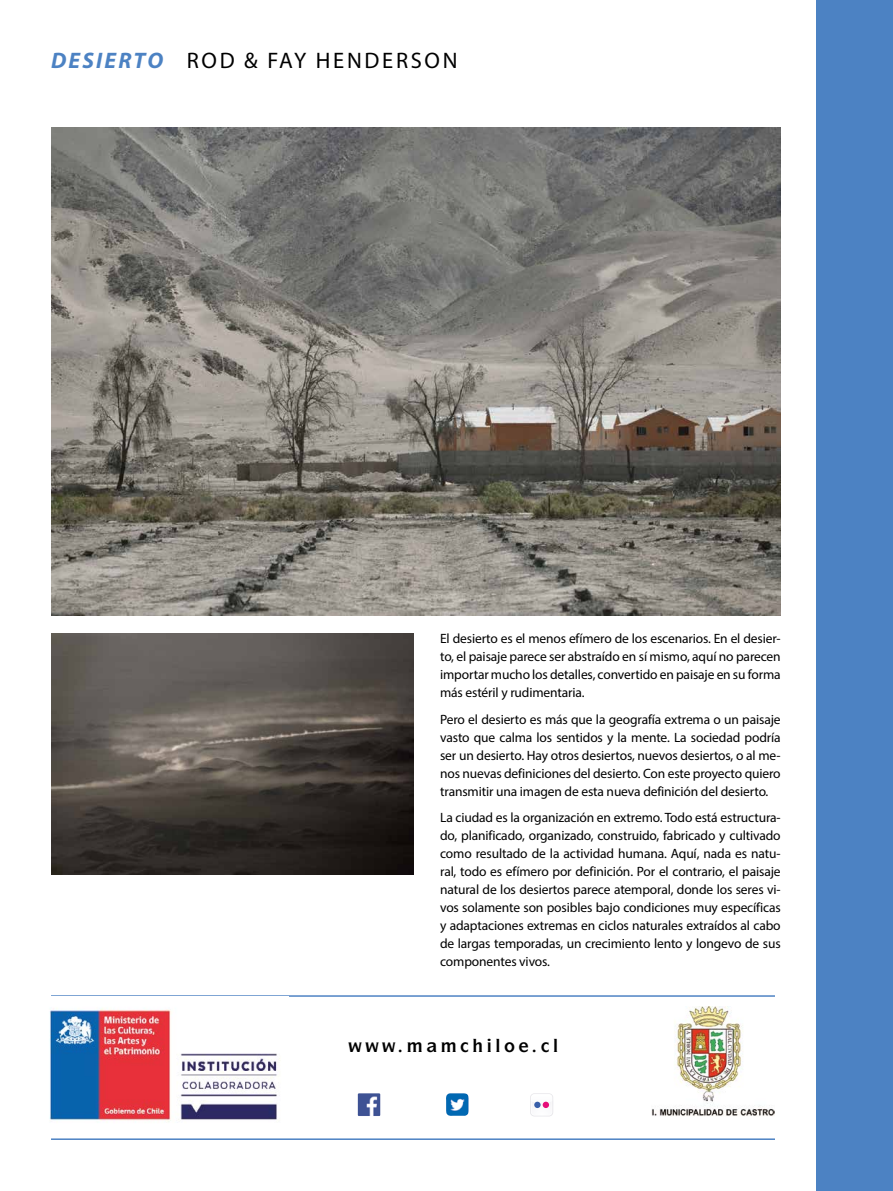
<style>
.page{position:relative;width:893px;height:1191px;background:#fff}
.page>*{position:absolute;margin:0;border:0;box-sizing:border-box;transform-origin:0 0}
.t1{font:22.5px "Myriad Pro";letter-spacing:.12em;color:#000}
.t2{font:700 18px "Itc Symbol";color:#000}
.t3{font:13.5px/18px "Myriad Pro";letter-spacing:-.01em;color:#000;text-align:justify}
.s1{font-weight:700;font-style:italic;color:#4c82c3}
</style>
<div class="page">
<img style="left:652px;top:1006px;width:123px;height:110px">
<hr style="left:51px;top:995px;width:724px;height:1px;background:#4c82c3">
<hr style="left:51px;top:1138px;width:724px;height:2px;background:#4c82c3">
<img style="left:358px;top:1093px;width:22px;height:23px">
<img style="left:446px;top:1093px;width:23px;height:23px">
<svg style="left:530px;top:1093px;width:23px;height:23px"></svg>
<div style="left:534px;top:1101px;width:7px;height:7px;background:#395fa9;border-radius:50%"></div>
<div style="left:543px;top:1101px;width:6px;height:7px;background:#e60e79;border-radius:50%"></div>
<div style="left:816px;top:0;width:77px;height:1191px;background:#4c82c3"></div>
<img style="left:49px;top:1008px;width:231px;height:114px">
<img style="left:51px;top:128px;width:730px;height:487px">
<img style="left:51px;top:633px;width:362px;height:241px">
<h1 class="t1" style="left:51px;top:46px;width:408px"><span class="s1">DESIERTO</span> ROD &amp; FAY HENDERSON</h1>
<p class="t3" style="left:440px;top:629px;width:342px">El desierto es el menos efímero de los escenarios. En el desier&shy;to, el paisaje parece ser abstraído en sí mismo, aquí no parecen importar mucho los detalles, convertido en paisaje en su forma más estéril y rudimentaria.</p>
<p class="t3" style="left:440px;top:710px;width:342px">Pero el desierto es más que la geografía extrema o un paisaje vasto que calma los sentidos y la mente. La sociedad podría ser un desierto. Hay otros desiertos, nuevos desiertos, o al me&shy;nos nuevas definiciones del desierto. Con este proyecto quiero transmitir una imagen de esta nueva definición del desierto.</p>
<p class="t3" style="left:440px;top:808px;width:342px">La ciudad es la organización en extremo. Todo está estructura&shy;do, planificado, organizado, construido, fabricado y cultivado como resultado de la actividad humana. Aquí, nada es natu&shy;ral, todo es efímero por definición. Por el contrario, el paisaje natural de los desiertos parece atemporal, donde los seres vi&shy;vos solamente son posibles bajo condiciones muy específicas y adaptaciones extremas en ciclos naturales extraídos al cabo de largas temporadas, un crecimiento lento y longevo de sus componentes vivos.</p>
<h2 class="t2" style="left:553px;top:1033px;width:7px">●</h2>
</div>
